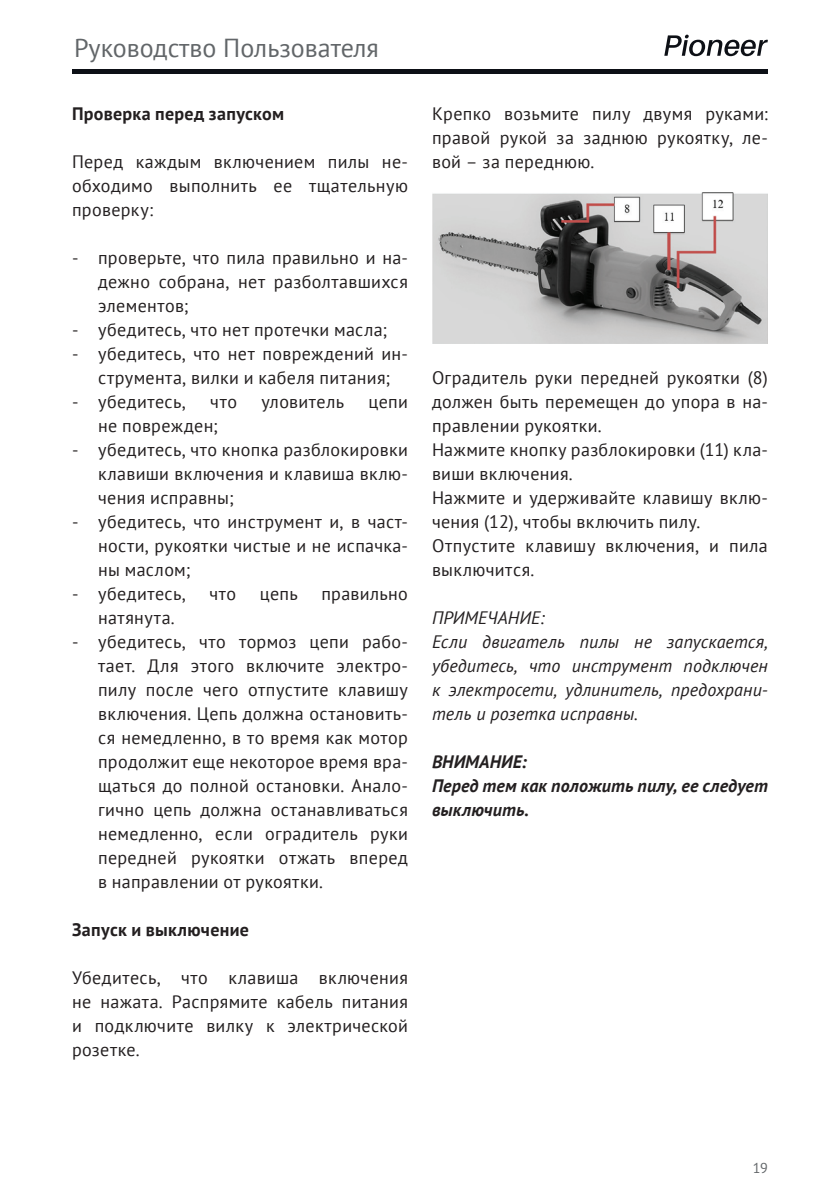
<style>
.page{position:relative;width:840px;height:1191px;background:#fff}
.page>*{position:absolute;margin:0;border:0;box-sizing:border-box;transform-origin:0 0}
.t1{font:26px "PT Sans";color:#626669}
.Основной_текст_для_с{font:18px/24px "PT Sans";letter-spacing:.02em;color:#231f20;text-align:justify}
.Основной_текст{font:18px/24px "PT Sans";letter-spacing:.02em;color:#231f20;text-align:justify}
.Примечание{font:italic 18px/24px "PT Sans";letter-spacing:.005em;color:#231f20;text-align:justify}
.внимание{font:italic 700 18px/24px "PT Sans";letter-spacing:.01em;color:#231f20}
.ПОДзагаловки{font:700 18px "PT Sans";letter-spacing:.015em;color:#231f20}
.t2{font:14.2px "PT Sans";color:#626669}
</style>
<div class="page">
<hr style="left:72px;top:69px;width:695px;height:4px;background:#0d1016">
<svg style="left:664px;top:35px;width:103px;height:21px"></svg>
<img style="left:432px;top:192px;width:335px;height:151px">
<h1 class="t1" style="left:74px;top:31px;width:306px">Руководство Пользователя</h1>
<p class="ПОДзагаловки" style="left:72px;top:102px;width:213px">Проверка перед запуском</p>
<p class="Основной_текст" style="left:72px;top:149px;width:337px">Перед каждым включением пилы не&shy;обходимо выполнить ее тщательную проверку:</p>
<p class="Основной_текст_для_с" style="left:98px;top:245px;width:311px;text-indent:-26px">- проверьте, что пила правильно и на&shy;дежно собрана, нет разболтавшихся элементов;</p>
<p class="Основной_текст_для_с" style="left:72px;top:317px;width:316px">- убедитесь, что нет протечки масла;</p>
<p class="Основной_текст_для_с" style="left:72px;top:341px;width:337px;text-align:center">- убедитесь, что нет повреждений ин&shy;струмента, вилки и кабеля питания;</p>
<p class="Основной_текст_для_с" style="left:72px;top:389px;width:115px">- убедитесь,</p>
<p class="Основной_текст_для_с" style="left:210px;top:389px;width:28px">что</p>
<p class="Основной_текст_для_с" style="left:261px;top:389px;width:84px">уловитель</p>
<p class="Основной_текст_для_с" style="left:368px;top:389px;width:41px">цепи</p>
<p class="Основной_текст_для_с" style="left:98px;top:413px;width:121px">не поврежден;</p>
<p class="Основной_текст_для_с" style="left:98px;top:437px;width:311px;text-indent:-26px">- убедитесь, что кнопка разблокировки клавиши включения и клавиша вклю&shy;чения исправны;</p>
<p class="Основной_текст_для_с" style="left:98px;top:509px;width:311px;text-indent:-26px">- убедитесь, что инструмент и, в част&shy;ности, рукоятки чистые и не испачка&shy;ны маслом;</p>
<p class="Основной_текст_для_с" style="left:72px;top:581px;width:115px">- убедитесь,</p>
<p class="Основной_текст_для_с" style="left:209px;top:581px;width:28px">что</p>
<p class="Основной_текст_для_с" style="left:260px;top:581px;width:39px">цепь</p>
<p class="Основной_текст_для_с" style="left:321px;top:581px;width:88px">правильно</p>
<p class="Основной_текст_для_с" style="left:98px;top:605px;width:78px">натянута.</p>
<p class="Основной_текст_для_с" style="left:98px;top:629px;width:311px;text-indent:-26px">- убедитесь, что тормоз цепи рабо&shy;тает. Для этого включите электро&shy;пилу после чего отпустите клавишу включения. Цепь должна остановить&shy;ся немедленно, в то время как мотор продолжит еще некоторое время вра&shy;щаться до полной остановки. Анало&shy;гично цепь должна останавливаться немедленно, если оградитель руки передней рукоятки отжать вперед в направлении от рукоятки.</p>
<p class="ПОДзагаловки" style="left:72px;top:918px;width:178px">Запуск и выключение</p>
<p class="Основной_текст" style="left:72px;top:965px;width:337px">Убедитесь, что клавиша включения не нажата. Распрямите кабель питания и подключите вилку к электрической розетке.</p>
<p class="Основной_текст" style="left:432px;top:101px;width:337px">Крепко возьмите пилу двумя руками: правой рукой за заднюю рукоятку, ле&shy;вой – за переднюю.</p>
<p class="Основной_текст" style="left:432px;top:365px;width:337px">Оградитель руки передней рукоятки (8) должен быть перемещен до упора в на&shy;правлении рукоятки.</p>
<p class="Основной_текст" style="left:432px;top:437px;width:337px">Нажмите кнопку разблокировки (11) кла&shy;виши включения.</p>
<p class="Основной_текст" style="left:432px;top:485px;width:337px">Нажмите и удерживайте клавишу вклю&shy;чения (12), чтобы включить пилу.</p>
<p class="Основной_текст" style="left:432px;top:533px;width:337px">Отпустите клавишу включения, и пила выключится.</p>
<p class="Примечание" style="left:432px;top:605px;width:114px">ПРИМЕЧАНИЕ:</p>
<p class="Примечание" style="left:432px;top:629px;width:337px">Если двигатель пилы не запускается, убедитесь, что инструмент подключен к электросети, удлинитель, предохрани&shy;тель и розетка исправны.</p>
<p class="внимание" style="left:432px;top:749px;width:96px">ВНИМАНИЕ:</p>
<p class="внимание" style="left:432px;top:773px;width:337px">Перед тем как положить пилу, ее следует выключить.</p>
<p class="t2" style="left:752px;top:1158px;width:17px">19</p>
</div>
